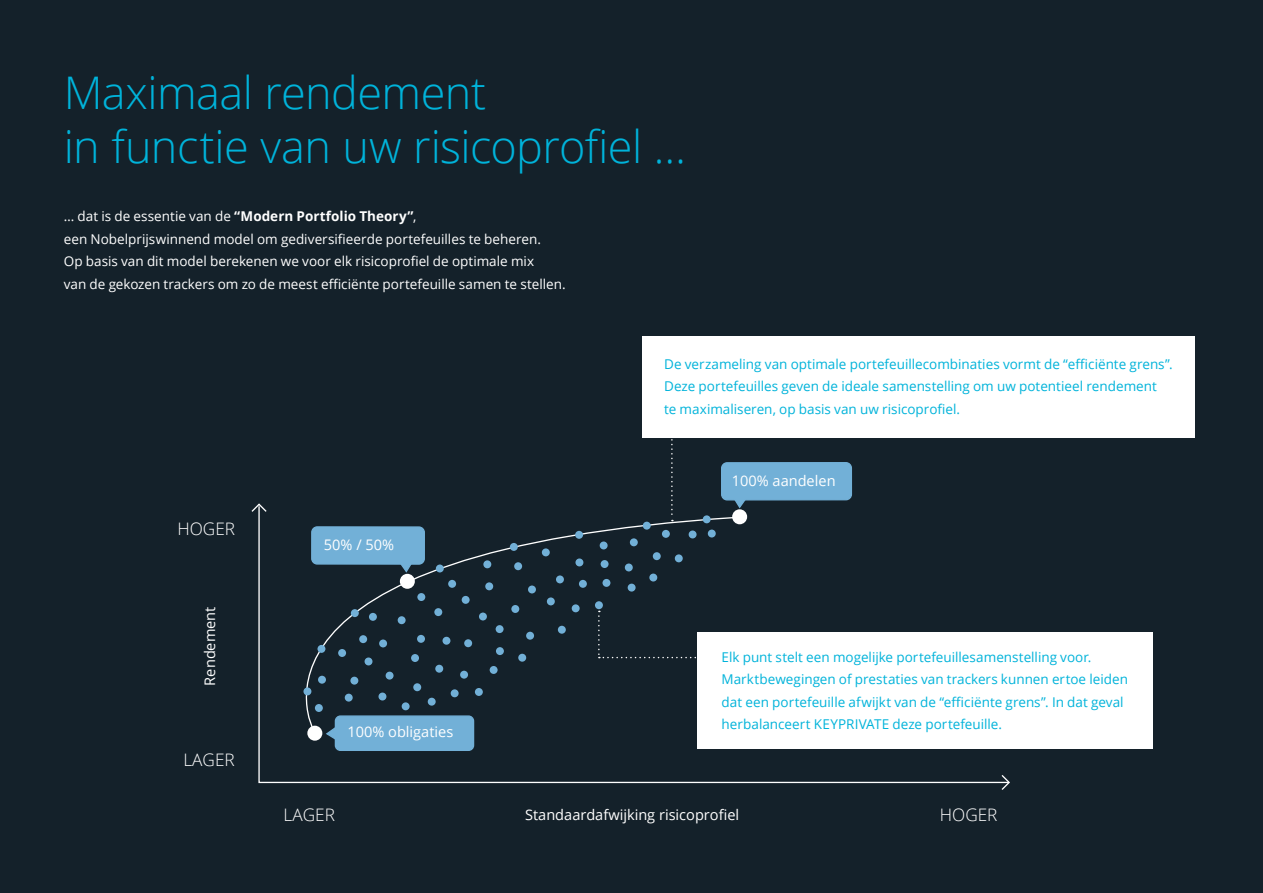
<style>
.page{position:relative;width:1263px;height:893px;background:#14212a}
.page>*{position:absolute;margin:0;border:0;box-sizing:border-box;transform-origin:0 0}
.t1{font:300 45px/54px "Open Sans";letter-spacing:-.015em;color:#00b3da}
.t2{font:300 17.25px "Open Sans";color:#fff}
.t3{font:14.55px "Open Sans";color:#fff}
.t4{font:13.5px/22.5px "Open Sans";color:#00b3da}
.t5{font:13.5px/22.5px "Open Sans";color:#fff}
.s1{font-weight:700}
</style>
<div class="page">
<svg style="left:258px;top:510px;width:742px;height:274px"></svg>
<div style="left:722px;top:463px;width:129px;height:37px;background:#72b0d7;border-radius:6px"></div>
<div style="left:721px;top:462px;width:131px;height:38px;border:1px solid #72b0d7;border-radius:6px"></div>
<svg style="left:731px;top:498px;width:19px;height:12px"></svg>
<svg style="left:251px;top:503px;width:17px;height:10px"></svg>
<svg style="left:1000px;top:775px;width:10px;height:15px"></svg>
<svg style="left:258px;top:516px;width:480px;height:214px"></svg>
<div style="left:732px;top:509px;width:15px;height:15px;background:#fff;border-radius:50%"></div>
<div style="left:400px;top:574px;width:15px;height:15px;background:#fff;border-radius:50%"></div>
<div style="left:307px;top:726px;width:15px;height:15px;background:#fff;border-radius:50%"></div>
<div style="left:379px;top:639px;width:8px;height:8px;background:#72b0d7;border-radius:50%"></div>
<div style="left:398px;top:616px;width:8px;height:8px;background:#72b0d7;border-radius:50%"></div>
<div style="left:436px;top:564px;width:8px;height:8px;background:#72b0d7;border-radius:50%"></div>
<div style="left:411px;top:654px;width:8px;height:8px;background:#72b0d7;border-radius:50%"></div>
<div style="left:417px;top:635px;width:8px;height:8px;background:#72b0d7;border-radius:50%"></div>
<div style="left:442px;top:637px;width:8px;height:8px;background:#72b0d7;border-radius:50%"></div>
<div style="left:434px;top:608px;width:8px;height:8px;background:#72b0d7;border-radius:50%"></div>
<div style="left:479px;top:613px;width:8px;height:7px;background:#72b0d7;border-radius:50%"></div>
<div style="left:511px;top:605px;width:8px;height:8px;background:#72b0d7;border-radius:50%"></div>
<div style="left:496px;top:625px;width:8px;height:8px;background:#72b0d7;border-radius:50%"></div>
<div style="left:464px;top:639px;width:8px;height:8px;background:#72b0d7;border-radius:50%"></div>
<div style="left:435px;top:665px;width:8px;height:8px;background:#72b0d7;border-radius:50%"></div>
<div style="left:413px;top:683px;width:8px;height:8px;background:#72b0d7;border-radius:50%"></div>
<div style="left:402px;top:702px;width:8px;height:8px;background:#72b0d7;border-radius:50%"></div>
<div style="left:462px;top:596px;width:8px;height:8px;background:#72b0d7;border-radius:50%"></div>
<div style="left:483px;top:560px;width:8px;height:8px;background:#72b0d7;border-radius:50%"></div>
<div style="left:547px;top:597px;width:8px;height:8px;background:#72b0d7;border-radius:50%"></div>
<div style="left:579px;top:580px;width:8px;height:8px;background:#72b0d7;border-radius:50%"></div>
<div style="left:601px;top:560px;width:7px;height:8px;background:#72b0d7;border-radius:50%"></div>
<div style="left:643px;top:522px;width:8px;height:8px;background:#72b0d7;border-radius:50%"></div>
<div style="left:630px;top:538px;width:8px;height:8px;background:#72b0d7;border-radius:50%"></div>
<div style="left:625px;top:563px;width:8px;height:8px;background:#72b0d7;border-radius:50%"></div>
<div style="left:602px;top:579px;width:8px;height:8px;background:#72b0d7;border-radius:50%"></div>
<div style="left:572px;top:604px;width:8px;height:8px;background:#72b0d7;border-radius:50%"></div>
<div style="left:365px;top:657px;width:7px;height:8px;background:#72b0d7;border-radius:50%"></div>
<div style="left:317px;top:645px;width:8px;height:8px;background:#72b0d7;border-radius:50%"></div>
<div style="left:526px;top:632px;width:8px;height:8px;background:#72b0d7;border-radius:50%"></div>
<div style="left:496px;top:647px;width:8px;height:8px;background:#72b0d7;border-radius:50%"></div>
<div style="left:490px;top:666px;width:8px;height:8px;background:#72b0d7;border-radius:50%"></div>
<div style="left:460px;top:671px;width:8px;height:8px;background:#72b0d7;border-radius:50%"></div>
<div style="left:359px;top:635px;width:8px;height:8px;background:#72b0d7;border-radius:50%"></div>
<div style="left:351px;top:609px;width:8px;height:8px;background:#72b0d7;border-radius:50%"></div>
<div style="left:451px;top:689px;width:8px;height:8px;background:#72b0d7;border-radius:50%"></div>
<div style="left:428px;top:698px;width:8px;height:8px;background:#72b0d7;border-radius:50%"></div>
<div style="left:475px;top:688px;width:8px;height:8px;background:#72b0d7;border-radius:50%"></div>
<div style="left:518px;top:654px;width:8px;height:8px;background:#72b0d7;border-radius:50%"></div>
<div style="left:558px;top:626px;width:8px;height:8px;background:#72b0d7;border-radius:50%"></div>
<div style="left:595px;top:601px;width:8px;height:8px;background:#72b0d7;border-radius:50%"></div>
<div style="left:628px;top:584px;width:8px;height:8px;background:#72b0d7;border-radius:50%"></div>
<div style="left:649px;top:574px;width:8px;height:7px;background:#72b0d7;border-radius:50%"></div>
<div style="left:675px;top:554px;width:8px;height:8px;background:#72b0d7;border-radius:50%"></div>
<div style="left:703px;top:515px;width:8px;height:8px;background:#72b0d7;border-radius:50%"></div>
<div style="left:708px;top:530px;width:8px;height:7px;background:#72b0d7;border-radius:50%"></div>
<div style="left:662px;top:530px;width:8px;height:8px;background:#72b0d7;border-radius:50%"></div>
<div style="left:653px;top:552px;width:8px;height:8px;background:#72b0d7;border-radius:50%"></div>
<div style="left:689px;top:530px;width:7px;height:8px;background:#72b0d7;border-radius:50%"></div>
<div style="left:556px;top:575px;width:8px;height:8px;background:#72b0d7;border-radius:50%"></div>
<div style="left:575px;top:558px;width:8px;height:8px;background:#72b0d7;border-radius:50%"></div>
<div style="left:600px;top:541px;width:8px;height:8px;background:#72b0d7;border-radius:50%"></div>
<div style="left:350px;top:677px;width:8px;height:8px;background:#72b0d7;border-radius:50%"></div>
<div style="left:338px;top:649px;width:8px;height:8px;background:#72b0d7;border-radius:50%"></div>
<div style="left:386px;top:672px;width:8px;height:8px;background:#72b0d7;border-radius:50%"></div>
<div style="left:315px;top:704px;width:8px;height:8px;background:#72b0d7;border-radius:50%"></div>
<div style="left:378px;top:693px;width:8px;height:7px;background:#72b0d7;border-radius:50%"></div>
<div style="left:345px;top:694px;width:8px;height:8px;background:#72b0d7;border-radius:50%"></div>
<div style="left:318px;top:676px;width:8px;height:8px;background:#72b0d7;border-radius:50%"></div>
<div style="left:303px;top:687px;width:8px;height:8px;background:#72b0d7;border-radius:50%"></div>
<div style="left:369px;top:613px;width:8px;height:8px;background:#72b0d7;border-radius:50%"></div>
<div style="left:417px;top:593px;width:8px;height:8px;background:#72b0d7;border-radius:50%"></div>
<div style="left:448px;top:580px;width:8px;height:8px;background:#72b0d7;border-radius:50%"></div>
<div style="left:485px;top:582px;width:8px;height:8px;background:#72b0d7;border-radius:50%"></div>
<div style="left:510px;top:543px;width:8px;height:8px;background:#72b0d7;border-radius:50%"></div>
<div style="left:528px;top:585px;width:8px;height:8px;background:#72b0d7;border-radius:50%"></div>
<div style="left:575px;top:531px;width:8px;height:8px;background:#72b0d7;border-radius:50%"></div>
<div style="left:514px;top:562px;width:8px;height:8px;background:#72b0d7;border-radius:50%"></div>
<div style="left:542px;top:548px;width:8px;height:8px;background:#72b0d7;border-radius:50%"></div>
<div style="left:335px;top:716px;width:139px;height:34px;background:#72b0d7;border-radius:5px"></div>
<div style="left:335px;top:715px;width:139px;height:36px;border:1px solid #72b0d7;border-radius:5px"></div>
<svg style="left:325px;top:725px;width:12px;height:17px"></svg>
<div style="left:642px;top:337px;width:553px;height:101px;background:#fff"></div>
<div style="left:697px;top:632px;width:455px;height:117px;background:#fff"></div>
<svg style="left:671px;top:439px;width:2px;height:82px"></svg>
<svg style="left:598px;top:611px;width:117px;height:47px"></svg>
<h1 class="t1" style="left:64px;top:64px;width:624px">Maximaal rendement<br>in functie van uw risicoprofiel …</h1>
<p class="t5" style="left:64px;top:205px;width:503px">… dat is de essentie van de <span class="s1">“Modern Portfolio Theory”</span>,<br>een Nobelprijswinnend model om gediversifieerde portefeuilles te beheren.<br>Op basis van dit model berekenen we voor elk risicoprofiel de optimale mix<br>van de gekozen trackers om zo de meest efficiënte portefeuille samen te stellen.</p>
<p class="t2" style="left:177px;top:516px;width:59px">HOGER</p>
<p class="t3" style="left:200px;top:686px;width:80px;rotate:-90deg">Rendement</p>
<p class="t2" style="left:183px;top:748px;width:53px">LAGER</p>
<p class="t3" style="left:324px;top:535px;width:72px">50% / 50%</p>
<p class="t3" style="left:347px;top:722px;width:107px">100% obligaties</p>
<p class="t4" style="left:664px;top:352px;width:510px">De verzameling van optimale portefeuillecombinaties vormt de “efficiënte grens”.<br>Deze portefeuilles geven de ideale samenstelling om uw potentieel rendement<br>te maximaliseren, op basis van uw risicoprofiel.</p>
<p class="t3" style="left:732px;top:470px;width:105px">100% aandelen</p>
<p class="t4" style="left:722px;top:645px;width:408px">Elk punt stelt een mogelijke portefeuillesamenstelling voor.<br>Marktbewegingen of prestaties van trackers kunnen ertoe leiden dat een portefeuille afwijkt van de “efficiënte grens”. In dat geval herbalanceert KEYPRIVATE deze portefeuille.</p>
<p class="t2" style="left:284px;top:803px;width:53px">LAGER</p>
<p class="t3" style="left:525px;top:805px;width:216px">Standaardafwijking risicoprofiel</p>
<p class="t2" style="left:940px;top:803px;width:59px">HOGER</p>
</div>
